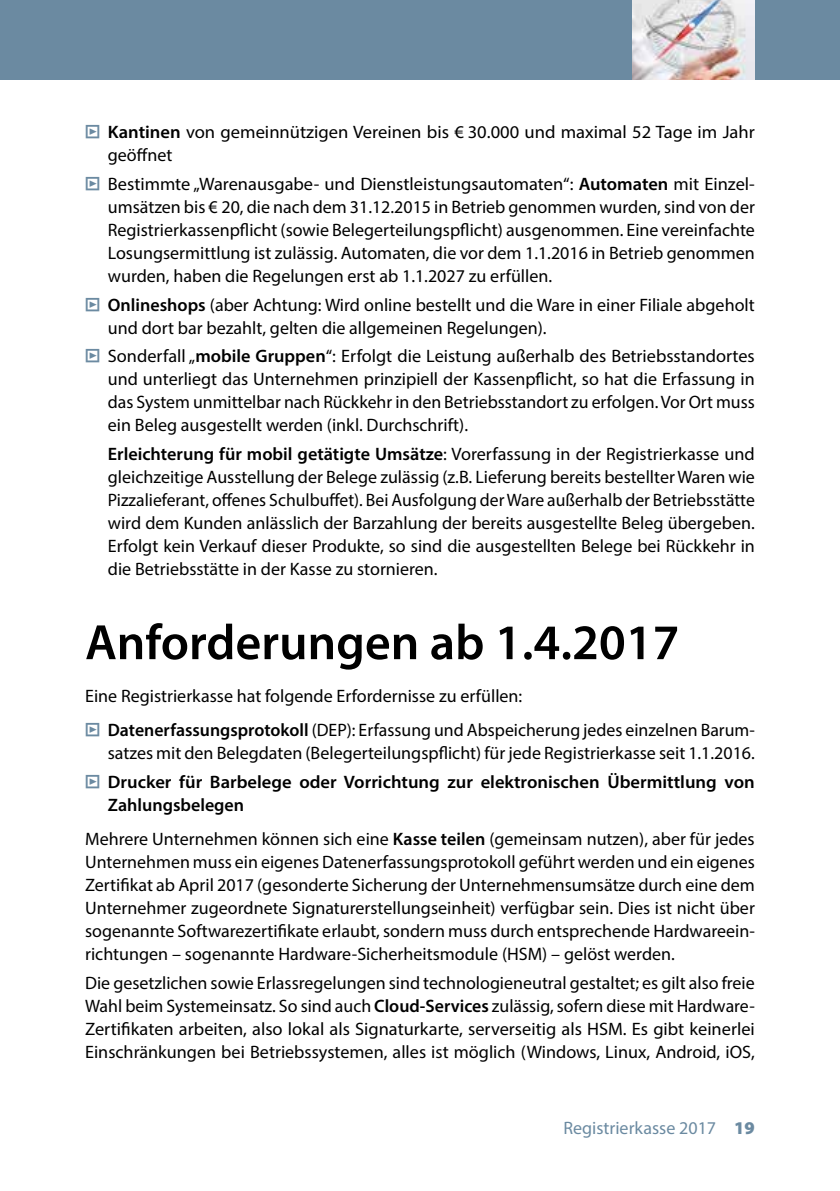
<style>
.page{position:relative;width:840px;height:1191px;background:#fff}
.page>*{position:absolute;margin:0;border:0;box-sizing:border-box;transform-origin:0 0}
.t1{font:600 50px "Myriad Pro";color:#000}
.t2{font:18px/23px "Myriad Pro";color:#000;text-align:justify}
.t3{font:18px "Myriad Pro";color:#6b8aa1}
.s1{font-family:"Meta OT";color:#6b8aa1}
.s2{font-weight:600}
.s3{font-weight:900}
</style>
<div class="page">
<div style="left:0;top:0;width:839px;height:79px;background:#6b8aa1"></div>
<img style="left:632px;top:0;width:122px;height:79px">
<p class="t2" style="left:108px;top:120px;width:648px;text-indent:-23px"><span class="s1">Ǜ</span> <span class="s2">Kantinen</span> von gemeinnützigen Vereinen bis € 30.000 und maximal 52 Tage im Jahr geöffnet</p>
<p class="t2" style="left:108px;top:172px;width:648px;text-indent:-23px"><span class="s1">Ǜ</span> Bestimmte „Warenausgabe- und Dienstleistungsautomaten“: <span class="s2">Automaten</span> mit Einzel&shy;umsätzen bis € 20, die nach dem 31.12.2015 in Betrieb genommen wurden, sind von der Registrierkassenpflicht (sowie Belegerteilungspflicht) ausgenommen. Eine vereinfachte Losungsermittlung ist zulässig. Automaten, die vor dem 1.1.2016 in Betrieb genommen wurden, haben die Regelungen erst ab 1.1.2027 zu erfüllen.</p>
<p class="t2" style="left:108px;top:293px;width:648px;text-indent:-23px"><span class="s1">Ǜ</span> <span class="s2">Onlineshops</span> (aber Achtung: Wird online bestellt und die Ware in einer Filiale abgeholt und dort bar bezahlt, gelten die allgemeinen Regelungen).</p>
<p class="t2" style="left:108px;top:344px;width:648px;text-indent:-23px"><span class="s1">Ǜ</span> Sonderfall „<span class="s2">mobile Gruppen</span>“: Erfolgt die Leistung außerhalb des Betriebsstandortes und unterliegt das Unternehmen prinzipiell der Kassenpflicht, so hat die Erfassung in das System unmittelbar nach Rückkehr in den Betriebsstandort zu erfolgen. Vor Ort muss ein Beleg ausgestellt werden (inkl. Durchschrift).</p>
<p class="t2" style="left:108px;top:442px;width:648px"><span class="s2">Erleichterung für mobil getätigte Umsätze</span>: Vorerfassung in der Registrierkasse und gleichzeitige Ausstellung der Belege zulässig (z.B. Lieferung bereits bestellter Waren wie Pizzalieferant, offenes Schulbuffet). Bei Ausfolgung der Ware außerhalb der Betriebsstätte wird dem Kunden anlässlich der Barzahlung der bereits ausgestellte Beleg übergeben.<br>Erfolgt kein Verkauf dieser Produkte, so sind die ausgestellten Belege bei Rückkehr in die Betriebsstätte in der Kasse zu stornieren.</p>
<h1 class="t1" style="left:85px;top:610px;width:595px">Anforderungen ab 1.4.2017</h1>
<p class="t2" style="left:85px;top:678px;width:670px;line-height:34.4px">Eine Registrierkasse hat folgende Erfordernisse zu erfüllen:<br><span class="s1">Ǜ</span> <span class="s2">Datenerfassungsprotokoll</span> (DEP): Erfassung und Abspeicherung jedes einzelnen Barum-</p>
<p class="t2" style="left:85px;top:738px;width:671px;line-height:28.6px;text-align:right">satzes mit den Belegdaten (Belegerteilungspflicht) für jede Registrierkasse seit 1.1.2016.<br><span class="s1">Ǜ</span> <span class="s2">Drucker für Barbelege oder Vorrichtung zur elektronischen Übermittlung von</span></p>
<p class="t2" style="left:85px;top:787px;width:670px;line-height:34.4px;text-indent:23px"><span class="s2">Zahlungsbelegen<br></span>Mehrere Unternehmen können sich eine <span class="s2">Kasse teilen</span> (gemeinsam nutzen), aber für jedes</p>
<p class="t2" style="left:85px;top:850px;width:671px">Unternehmen muss ein eigenes Datenerfassungsprotokoll geführt werden und ein eigenes Zertifikat ab April 2017 (gesonderte Sicherung der Unternehmensumsätze durch eine dem Unternehmer zugeordnete Signaturerstellungseinheit) verfügbar sein. Dies ist nicht über sogenannte Softwarezertifikate erlaubt, sondern muss durch entsprechende Hardwareein&shy;richtungen – sogenannte Hardware-Sicherheitsmodule (HSM) – gelöst werden.</p>
<p class="t2" style="left:85px;top:971px;width:671px">Die gesetzlichen sowie Erlassregelungen sind technologieneutral gestaltet; es gilt also freie Wahl beim Systemeinsatz. So sind auch <span class="s2">Cloud-Services</span> zulässig, sofern diese mit Hardware-Zertifikaten arbeiten, also lokal als Signaturkarte, serverseitig als HSM. Es gibt keinerlei Einschränkungen bei Betriebssystemen, alles ist möglich (Windows, Linux, Android, iOS,</p>
<p class="t3" style="left:563px;top:1117px;width:193px">Registrierkasse 2017 <span class="s3">19</span></p>
</div>
